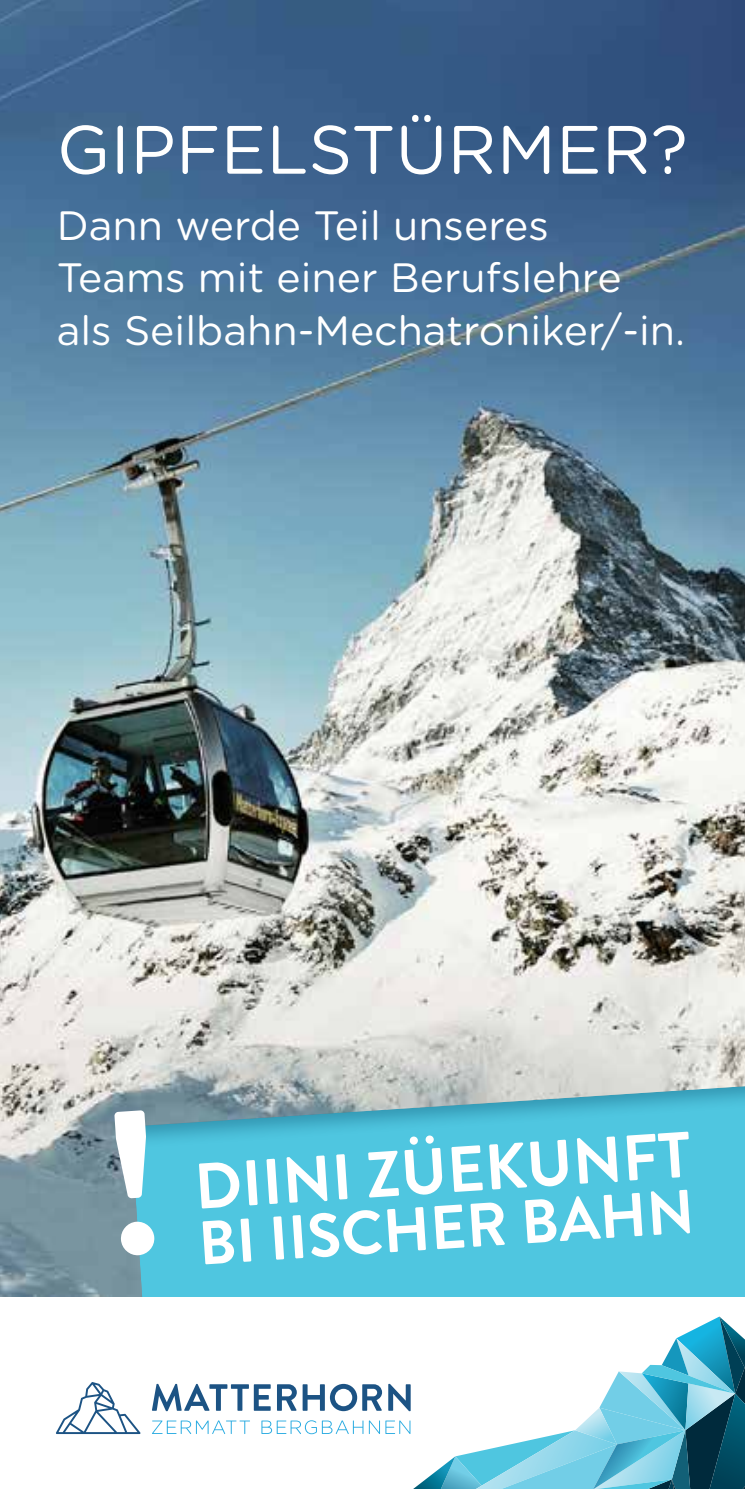
<style>
.page{position:relative;width:745px;height:1489px;background:#fff}
.page>*{position:absolute;margin:0;border:0;box-sizing:border-box;transform-origin:0 0}
.t1{font:68.25px "Gotham Rounded";color:#fff}
.t2{font:700 64.25px "Brandon Grotesque";color:#fff}
.t3{font:700 61.5px "Brandon Grotesque";color:#fff}
.t4{font:41px/52.8px "Gotham Rounded";color:#fff}
</style>
<div class="page">
<img style="left:0;top:0;width:744px;height:1297px">
<svg style="left:130px;top:1079px;width:614px;height:218px;background:#59c1d8"></svg>
<svg style="left:56px;top:1382px;width:84px;height:51px"></svg>
<svg style="left:152px;top:1316px;width:592px;height:172px"></svg>
<svg style="left:112px;top:1109px;width:43px;height:146px;background:#64a3b5"></svg>
<h1 class="t1" style="left:57px;top:103px;width:632px">GIPFELSTÜRMER?</h1>
<p class="t4" style="left:57px;top:197px;width:629px">Dann werde Teil unseres<br>Teams mit einer Berufslehre als Seilbahn-Mechatroniker/-in.</p>
<h2 class="t2" style="left:191px;top:1142px;width:498px;rotate:-4deg">DIINI ZÜEKUNFT</h2>
<h3 class="t3" style="left:195px;top:1201px;width:498px;rotate:-4deg">BI IISCHER BAHN</h3>
</div>
